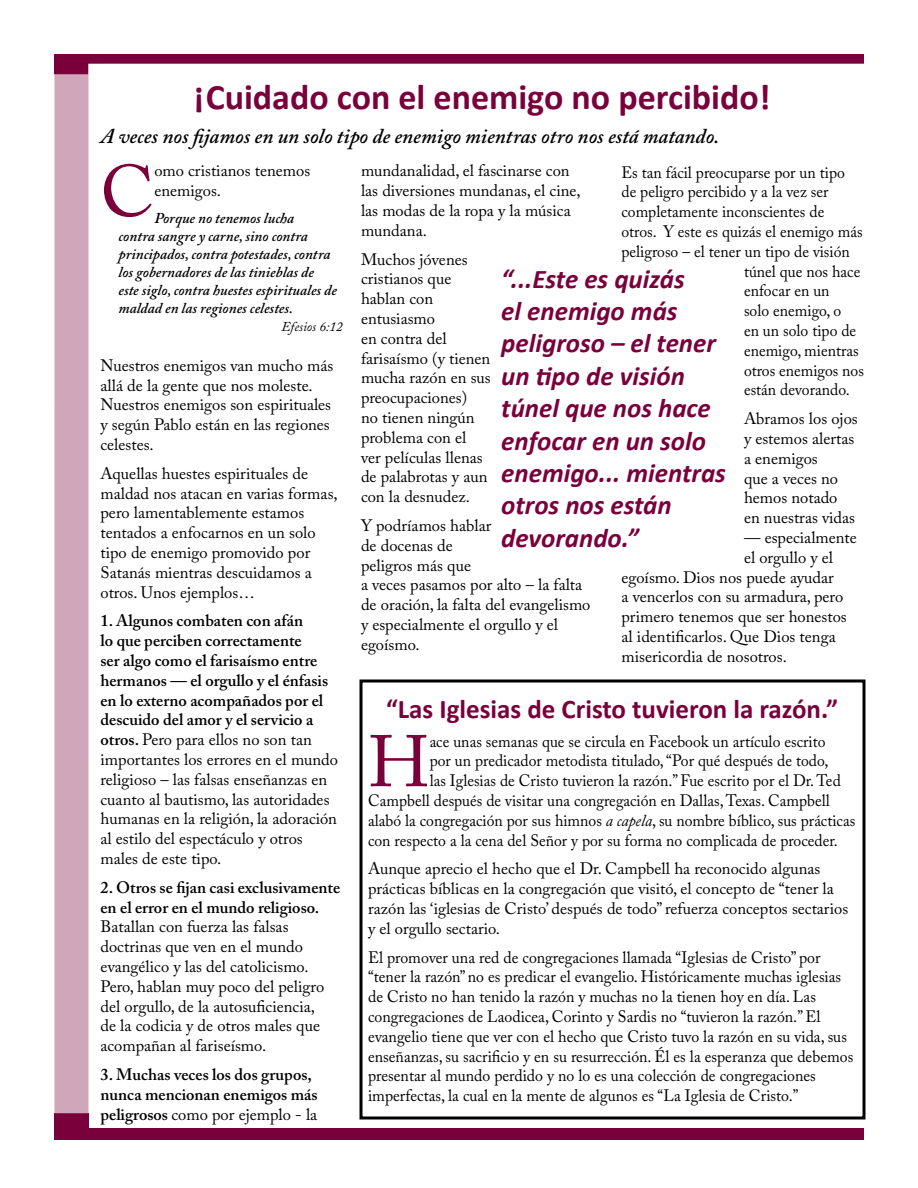
<style>
.page{position:relative;width:918px;height:1188px;background:#fff}
.page>*{position:absolute;margin:0;border:0;box-sizing:border-box;transform-origin:0 0}
.t1{font:72.15px "Adobe Caslon Pro";color:#7a003c}
.t2{font:700 36px "Calibri";color:#7a003c}
.t3{font:italic 700 27px/32.4px "Calibri";color:#7a003c}
.t4{font:700 27px "Calibri";color:#7a003c}
.t5{font:italic 600 21px "Adobe Caslon Pro";color:#000}
.t6{font:16.5px/19.8px "Adobe Caslon Pro";color:#000}
.t7{font:16.5px "Adobe Caslon Pro";color:#000;scale:.95 1}
.t8{font:16.5px/19.8px "Adobe Caslon Pro";color:#000;scale:.96 1}
.t9{font:600 16.5px/19.8px "Adobe Caslon Pro";color:#000}
.t10{font:italic 600 15px/18px "Adobe Caslon Pro";color:#000}
.t11{font:italic 13.5px "Adobe Caslon Pro";color:#000}
.s1{font-weight:600}
.s2{font-weight:400}
.s3{font-style:italic}
</style>
<div class="page">
<div style="left:54px;top:1113px;width:34px;height:16px;background:#7a003c"></div>
<div style="left:54px;top:1128px;width:810px;height:12px;background:#7a003c"></div>
<div style="left:54px;top:56px;width:35px;height:1057px;background:#d0a6bb"></div>
<svg style="left:54px;top:54px;width:810px;height:20px"></svg>
<div style="left:360px;top:679px;width:506px;height:440px;border:3px solid #000"></div>
<h2 class="t2" style="left:194px;top:74px;width:578px">¡Cuidado con el enemigo no percibido!</h2>
<p class="t5" style="left:100px;top:124px;width:620px">A veces nos fijamos en un solo tipo de enemigo mientras otro nos está matando.</p>
<p class="t6" style="left:361px;top:161px;width:221px">mundanalidad, el fascinarse con las diversiones mundanas, el cine, las modas de la ropa y la música mundana.</p>
<p class="t6" style="left:361px;top:249px;width:131px">Muchos jóvenes cristianos que hablan con entusiasmo<br>en contra del farisaísmo (y tienen mucha razón en sus preocupaciones)<br>no tienen ningún problema con el<br>ver películas llenas de palabrotas y aun con la desnudez.</p>
<p class="t6" style="left:361px;top:515px;width:231px">Y podríamos hablar<br>de docenas de<br>peligros más que<br>a veces pasamos por alto – la falta de oración, la falta del evangelismo y especialmente el orgullo y el egoísmo.</p>
<h1 class="t1" style="left:100px;top:149px;width:55px">C</h1>
<p class="t6" style="left:154px;top:161px;width:157px">omo cristianos tenemos enemigos.</p>
<p class="t10" style="left:118px;top:209px;width:220px;text-indent:36px">Porque no tenemos lucha<br>contra sangre y carne, sino contra principados, contra potestades, contra los gobernadores de las tinieblas de este siglo, contra huestes espirituales de maldad en las regiones celestes.</p>
<p class="t11" style="left:281px;top:319px;width:63px">Efesios 6:12</p>
<p class="t6" style="left:100px;top:355px;width:234px">Nuestros enemigos van mucho más allá de la gente que nos moleste.<br>Nuestros enemigos son espirituales y según Pablo están en las regiones celestes.</p>
<p class="t6" style="left:100px;top:463px;width:239px">Aquellas huestes espirituales de maldad nos atacan en varias formas, pero lamentablemente estamos tentados a enfocarnos en un solo tipo de enemigo promovido por<br>Satanás mientras descuidamos a otros. Unos ejemplos…</p>
<p class="t6" style="left:100px;top:611px;width:239px"><span class="s1">1. Algunos combaten con afán<br>lo que perciben correctamente<br>ser algo como el farisaísmo entre hermanos — el orgullo y el énfasis en lo externo acompañados por el descuido del amor y el servicio a otros.</span> Pero para ellos no son tan importantes los errores en el mundo religioso – las falsas enseñanzas en cuanto al bautismo, las autoridades humanas en la religión, la adoración al estilo del espectáculo y otros males de este tipo.</p>
<p class="t9" style="left:100px;top:877px;width:241px">2. Otros se fijan casi exclusivamente en el error en el mundo religioso.</p>
<p class="t6" style="left:100px;top:917px;width:225px">Batallan con fuerza las falsas doctrinas que ven en el mundo evangélico y las del catolicismo.<br>Pero, hablan muy poco del peligro del orgullo, de la autosuficiencia, de la codicia y de otros males que acompañan al fariseísmo.</p>
<p class="t9" style="left:100px;top:1064px;width:219px">3. Muchas veces los dos grupos, nunca mencionan enemigos más peligrosos <span class="s2">como por ejemplo - la</span></p>
<p class="t7" style="left:621px;top:162px;width:237px">Es tan fácil preocuparse por un tipo</p>
<p class="t7" style="left:621px;top:182px;width:219px">de peligro percibido y a la vez ser</p>
<p class="t7" style="left:621px;top:202px;width:215px">completamente inconscientes de</p>
<p class="t7" style="left:621px;top:222px;width:255px">otros. Y este es quizás el enemigo más</p>
<p class="t7" style="left:621px;top:241px;width:242px">peligroso – el tener un tipo de visión</p>
<p class="t7" style="left:744px;top:261px;width:124px">túnel que nos hace</p>
<p class="t7" style="left:744px;top:281px;width:92px">enfocar en un</p>
<p class="t7" style="left:744px;top:301px;width:104px">solo enemigo, o</p>
<p class="t7" style="left:744px;top:321px;width:120px">en un solo tipo de</p>
<p class="t7" style="left:744px;top:340px;width:122px">enemigo, mientras</p>
<p class="t7" style="left:744px;top:360px;width:128px">otros enemigos nos</p>
<p class="t7" style="left:744px;top:380px;width:113px">están devorando.</p>
<p class="t6" style="left:744px;top:409px;width:115px">Abramos los ojos y estemos alertas a enemigos<br>que a veces no hemos notado<br>en nuestras vidas</p>
<p class="t6" style="left:744px;top:527px;width:114px">— especialmente</p>
<p class="t6" style="left:744px;top:547px;width:91px">el orgullo y el</p>
<p class="t6" style="left:621px;top:567px;width:214px">egoísmo. Dios nos puede ayudar</p>
<p class="t6" style="left:621px;top:587px;width:223px">a vencerlos con su armadura, pero</p>
<p class="t6" style="left:621px;top:607px;width:227px">primero tenemos que ser honestos</p>
<p class="t6" style="left:621px;top:626px;width:216px">al identificarlos. Que Dios tenga</p>
<p class="t6" style="left:621px;top:646px;width:167px">misericordia de nosotros.</p>
<h3 class="t4" style="left:386px;top:692px;width:453px">“Las Iglesias de Cristo tuvieron la razón.”</h3>
<h1 class="t1" style="left:368px;top:719px;width:63px">H</h1>
<p class="t7" style="left:430px;top:731px;width:418px">ace unas semanas que se circula en Facebook un artículo escrito</p>
<h3 class="t3" style="left:501px;top:262px;width:226px">“...Este es quizás<br>el enemigo más peligroso – el tener un tipo de visión túnel que nos hace enfocar en un solo enemigo... mientras otros nos están devorando.”</h3>
<p class="t7" style="left:430px;top:751px;width:421px">por un predicador metodista titulado, “Por qué después de todo,</p>
<p class="t7" style="left:430px;top:771px;width:434px">las Iglesias de Cristo tuvieron la razón.” Fue escrito por el Dr. Ted</p>
<p class="t7" style="left:368px;top:791px;width:488px">Campbell después de visitar una congregación en Dallas, Texas. Campbell</p>
<p class="t7" style="left:368px;top:810px;width:515px">alabó la congregación por sus himnos <span class="s3">a capela</span>, su nombre bíblico, sus prácticas</p>
<p class="t7" style="left:368px;top:830px;width:496px">con respecto a la cena del Señor y por su forma no complicada de proceder.</p>
<p class="t6" style="left:368px;top:859px;width:482px">Aunque aprecio el hecho que el Dr. Campbell ha reconocido algunas prácticas bíblicas en la congregación que visitó, el concepto de “tener la razón las ‘iglesias de Cristo’ después de todo” refuerza conceptos sectarios y el orgullo sectario.</p>
<p class="t8" style="left:368px;top:947px;width:507px">El promover una red de congregaciones llamada “Iglesias de Cristo” por “tener la razón” no es predicar el evangelio. Históricamente muchas iglesias de Cristo no han tenido la razón y muchas no la tienen hoy en día. Las congregaciones de Laodicea, Corinto y Sardis no “tuvieron la razón.” El evangelio tiene que ver con el hecho que Cristo tuvo la razón en su vida, sus enseñanzas, su sacrificio y en su resurrección. Él es la esperanza que debemos presentar al mundo perdido y no lo es una colección de congregaciones imperfectas, la cual en la mente de algunos es “La Iglesia de Cristo.”</p>
</div>
